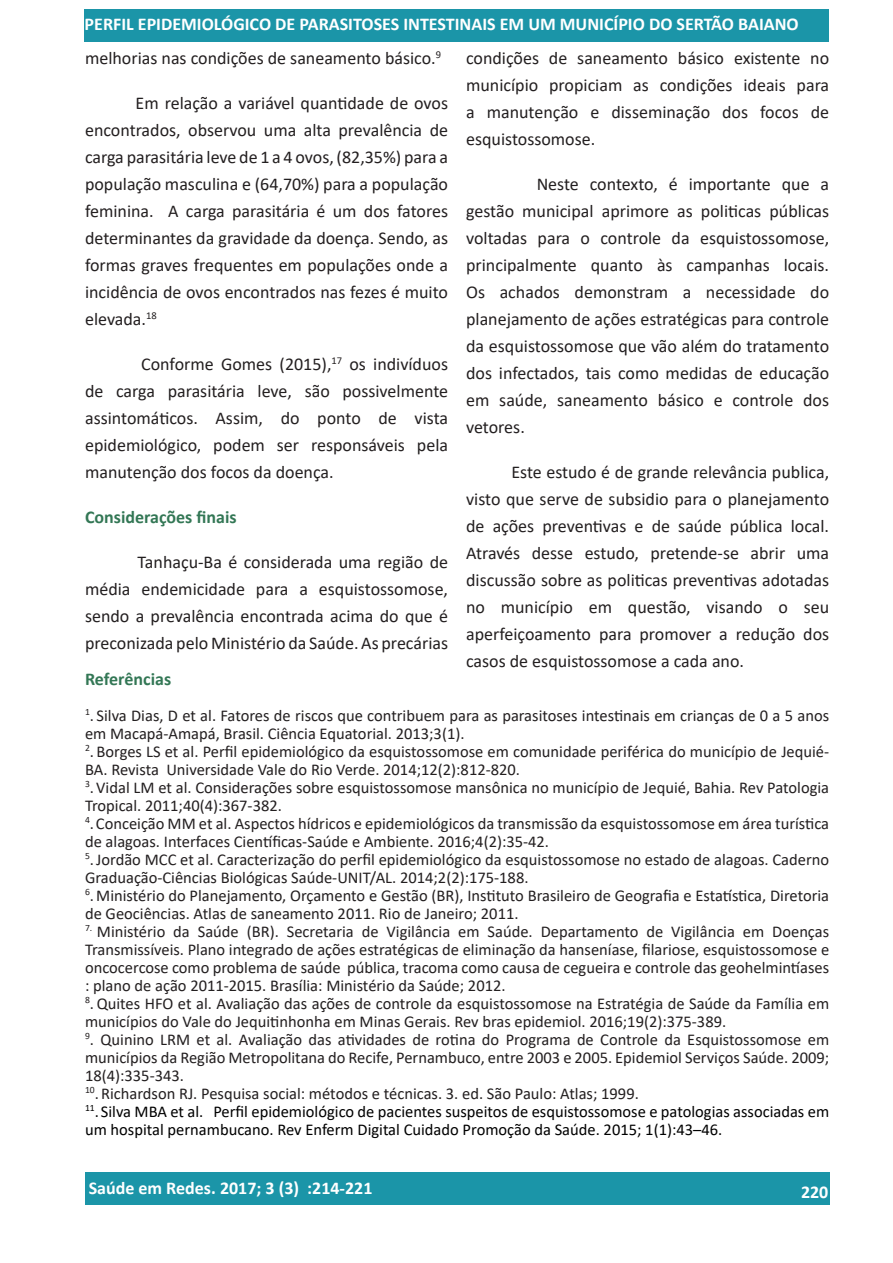
<style>
.page{position:relative;width:893px;height:1263px;background:#fff}
.page>*{position:absolute;margin:0;border:0;box-sizing:border-box;transform-origin:0 0}
.t1{font:18px/27px "Calibri";color:#231f20;text-align:justify}
.t2{font:700 18px "Calibri";color:#fff}
.t3{font:700 18px "Calibri";color:#375}
.t4{font:16.5px/18px "Calibri";color:#231f20}
.t5{font:16.5px/18px "Calibri";color:#000}
</style>
<div class="page">
<div style="left:85px;top:1172px;width:744px;height:33px;background:#1b95a8"></div>
<div style="left:85px;top:9px;width:744px;height:33px;background:#1b95a8"></div>
<p class="t2" style="left:85px;top:11px;width:716px">PERFIL EPIDEMIOLÓGICO DE PARASITOSES INTESTINAIS EM UM MUNICÍPIO DO SERTÃO BAIANO</p>
<p class="t1" style="left:85px;top:44px;width:358px">melhorias nas condições de saneamento básico.<sup>9</sup></p>
<p class="t1" style="left:85px;top:89px;width:365px;text-indent:51px">Em relação a variável quantidade de ovos encontrados, observou uma alta prevalência de carga parasitária leve de 1 a 4 ovos, (82,35%) para a população masculina e (64,70%) para a população feminina. A carga parasitária é um dos fatores determinantes da gravidade da doença. Sendo, as formas graves frequentes em populações onde a incidência de ovos encontrados nas fezes é muito elevada.<sup>18</sup></p>
<p class="t1" style="left:85px;top:350px;width:365px;text-indent:56px">Conforme Gomes (2015),<sup>17</sup> os indivíduos de carga parasitária leve, são possivelmente assintomáticos. Assim, do ponto de vista epidemiológico, podem ser responsáveis pela manutenção dos focos da doença.</p>
<p class="t3" style="left:85px;top:504px;width:153px">Considerações finais</p>
<p class="t1" style="left:85px;top:548px;width:365px;text-indent:53px">Tanhaçu-Ba é considerada uma região de média endemicidade para a esquistossomose, sendo a prevalência encontrada acima do que é preconizada pelo Ministério da Saúde. As precárias</p>
<p class="t1" style="left:466px;top:44px;width:365px">condições de saneamento básico existente no município propiciam as condições ideais para a manutenção e disseminação dos focos de esquistossomose.</p>
<p class="t1" style="left:466px;top:170px;width:365px;text-indent:71px">Neste contexto, é importante que a gestão municipal aprimore as politicas públicas voltadas para o controle da esquistossomose, principalmente quanto às campanhas locais.<br>Os achados demonstram a necessidade do planejamento de ações estratégicas para controle da esquistossomose que vão além do tratamento dos infectados, tais como medidas de educação em saúde, saneamento básico e controle dos vetores.</p>
<p class="t1" style="left:466px;top:458px;width:365px;text-indent:45px">Este estudo é de grande relevância publica, visto que serve de subsidio para o planejamento de ações preventivas e de saúde pública local.<br>Através desse estudo, pretende-se abrir uma discussão sobre as politicas preventivas adotadas no município em questão, visando o seu aperfeiçoamento para promover a redução dos casos de esquistossomose a cada ano.</p>
<p class="t3" style="left:85px;top:666px;width:88px">Referências</p>
<p class="t4" style="left:85px;top:706px;width:746px"><sup>1</sup>. Silva Dias, D et al. Fatores de riscos que contribuem para as parasitoses intestinais em crianças de 0 a 5 anos em Macapá-Amapá, Brasil. Ciência Equatorial. 2013;3(1).</p>
<p class="t4" style="left:85px;top:742px;width:746px"><sup>2</sup>. Borges LS et al. Perfil epidemiológico da esquistossomose em comunidade periférica do município de Jequié-BA. Revista Universidade Vale do Rio Verde. 2014;12(2):812-820.<br><sup>3</sup>.Vidal LM et al. Considerações sobre esquistossomose mansônica no município de Jequié, Bahia. Rev Patologia Tropical. 2011;40(4):367-382.<br><sup>4</sup>.Conceição MM et al. Aspectos hídricos e epidemiológicos da transmissão da esquistossomose em área turística de alagoas. Interfaces Científicas-Saúde e Ambiente. 2016;4(2):35-42.<br><sup>5</sup>.Jordão MCC et al. Caracterização do perfil epidemiológico da esquistossomose no estado de alagoas. Caderno Graduação-Ciências Biológicas Saúde-UNIT/AL. 2014;2(2):175-188.<br><sup>6</sup>.Ministério do Planejamento, Orçamento e Gestão (BR), Instituto Brasileiro de Geografia e Estatística, Diretoria de Geociências. Atlas de saneamento 2011. Rio de Janeiro; 2011.</p>
<p class="t4" style="left:85px;top:922px;width:746px;text-align:justify"><sup>7.</sup> Ministério da Saúde (BR). Secretaria de Vigilância em Saúde. Departamento de Vigilância em Doenças Transmissíveis. Plano integrado de ações estratégicas de eliminação da hanseníase, filariose, esquistossomose e oncocercose como problema de saúde pública, tracoma como causa de cegueira e controle das geohelmintíases : plano de ação 2011-2015. Brasília: Ministério da Saúde; 2012.</p>
<p class="t4" style="left:85px;top:994px;width:746px"><sup>8</sup>. Quites HFO et al. Avaliação das ações de controle da esquistossomose na Estratégia de Saúde da Família em municípios do Vale do Jequitinhonha em Minas Gerais. Rev bras epidemiol. 2016;19(2):375-389.</p>
<p class="t4" style="left:85px;top:1030px;width:746px"><sup>9</sup>. Quinino LRM et al. Avaliação das atividades de rotina do Programa de Controle da Esquistossomose em municípios da Região Metropolitana do Recife, Pernambuco, entre 2003 e 2005. Epidemiol Serviços Saúde. 2009; 18(4):335-343.<br><sup>10</sup>.Richardson RJ. Pesquisa social: métodos e técnicas. 3. ed. São Paulo: Atlas; 1999.</p>
<p class="t5" style="left:85px;top:1102px;width:746px"><sup>11</sup>. Silva MBA et al. Perfil epidemiológico de pacientes suspeitos de esquistossomose e patologias associadas em um hospital pernambucano. Rev Enferm Digital Cuidado Promoção da Saúde. 2015; 1(1):43–46.</p>
<p class="t2" style="left:89px;top:1175px;width:285px">Saúde em Redes. 2017; 3 (3) :214-221</p>
<p class="t2" style="left:801px;top:1179px;width:29px">220</p>
</div>
